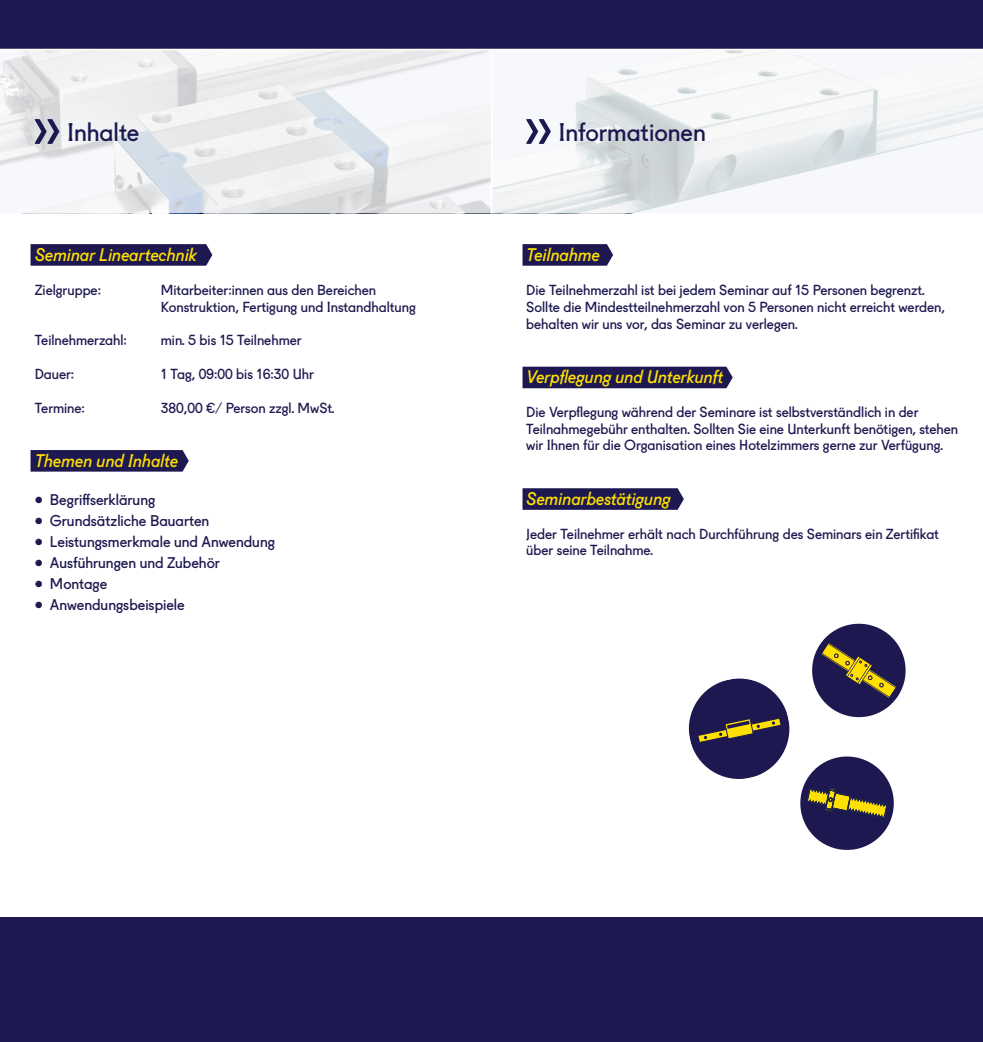
<style>
.page{position:relative;width:983px;height:1042px;background:#fff}
.page>*{position:absolute;margin:0;border:0;box-sizing:border-box;transform-origin:0 0}
.t1{font:24.5px "Fugue";color:#1d1950}
.t2{font:italic 17.5px "Fugue";color:#ffe000}
.t3{font:14.88px "Fugue";color:#1d1950}
.t4{font:14px/16.8px "Fugue";color:#1d1950}
</style>
<div class="page">
<div style="left:0;top:0;width:982px;height:50px;background:#1d1950"></div>
<div style="left:0;top:918px;width:982px;height:124px;background:#1d1950"></div>
<svg style="left:31px;top:244px;width:181px;height:22px;background:#242055"></svg>
<svg style="left:522px;top:244px;width:91px;height:22px;background:#292559"></svg>
<div style="left:522px;top:367px;width:210px;height:21px;background:#1d1950"></div>
<svg style="left:522px;top:488px;width:161px;height:22px;background:#252156"></svg>
<svg style="left:31px;top:450px;width:158px;height:22px;background:#252156"></svg>
<svg style="left:0;top:50px;width:490px;height:163px;fill:#f0f1f2"></svg>
<svg style="left:492px;top:50px;width:490px;height:163px;fill:#f6f8f9"></svg>
<hr style="left:0;top:49px;width:982px;height:1px;background:#fff">
<svg style="left:35px;top:119px;width:24px;height:25px"></svg>
<svg style="left:526px;top:119px;width:24px;height:25px"></svg>
<svg style="left:688px;top:623px;width:218px;height:227px"></svg>
<h1 class="t1" style="left:67px;top:113px;width:74px">Inhalte</h1>
<h1 class="t1" style="left:558px;top:113px;width:149px">Informationen</h1>
<p class="t2" style="left:35px;top:241px;width:163px">Seminar Lineartechnik</p>
<p class="t4" style="left:35px;top:280px;width:68px">Zielgruppe:</p>
<p class="t4" style="left:161px;top:280px;width:256px">Mitarbeiter:innen aus den Bereichen<br>Konstruktion, Fertigung und Instandhaltung</p>
<p class="t4" style="left:35px;top:331px;width:94px">Teilnehmerzahl:</p>
<p class="t4" style="left:161px;top:331px;width:142px">min. 5 bis 15 Teilnehmer</p>
<p class="t4" style="left:35px;top:364px;width:41px">Dauer:</p>
<p class="t4" style="left:161px;top:364px;width:154px">1 Tag, 09:00 bis 16:30 Uhr</p>
<p class="t4" style="left:35px;top:398px;width:52px">Termine:</p>
<p class="t4" style="left:161px;top:398px;width:175px">380,00 €/ Person zzgl. MwSt.</p>
<p class="t2" style="left:35px;top:447px;width:145px">Themen und Inhalte</p>
<p class="t3" style="left:35px;top:488px;width:122px">• Begriffserklärung</p>
<p class="t3" style="left:35px;top:509px;width:176px">• Grundsätzliche Bauarten</p>
<p class="t3" style="left:35px;top:530px;width:242px">• Leistungsmerkmale und Anwendung</p>
<p class="t3" style="left:35px;top:551px;width:187px">• Ausführungen und Zubehör</p>
<p class="t3" style="left:35px;top:572px;width:74px">• Montage</p>
<p class="t3" style="left:35px;top:593px;width:151px">• Anwendungsbeispiele</p>
<p class="t2" style="left:526px;top:241px;width:75px">Teilnahme</p>
<p class="t4" style="left:526px;top:280px;width:420px">Die Teilnehmerzahl ist bei jedem Seminar auf 15 Personen begrenzt.<br>Sollte die Mindestteilnehmerzahl von 5 Personen nicht erreicht werden, behalten wir uns vor, das Seminar zu verlegen.</p>
<p class="t2" style="left:526px;top:363px;width:198px">Verpflegung und Unterkunft</p>
<p class="t4" style="left:526px;top:402px;width:433px">Die Verpflegung während der Seminare ist selbstverständlich in der<br>Teilnahmegebühr enthalten. Sollten Sie eine Unterkunft benötigen, stehen wir Ihnen für die Organisation eines Hotelzimmers gerne zur Verfügung.</p>
<p class="t2" style="left:526px;top:485px;width:146px">Seminarbestätigung</p>
<p class="t4" style="left:526px;top:524px;width:414px">Jeder Teilnehmer erhält nach Durchführung des Seminars ein Zertifikat über seine Teilnahme.</p>
</div>
